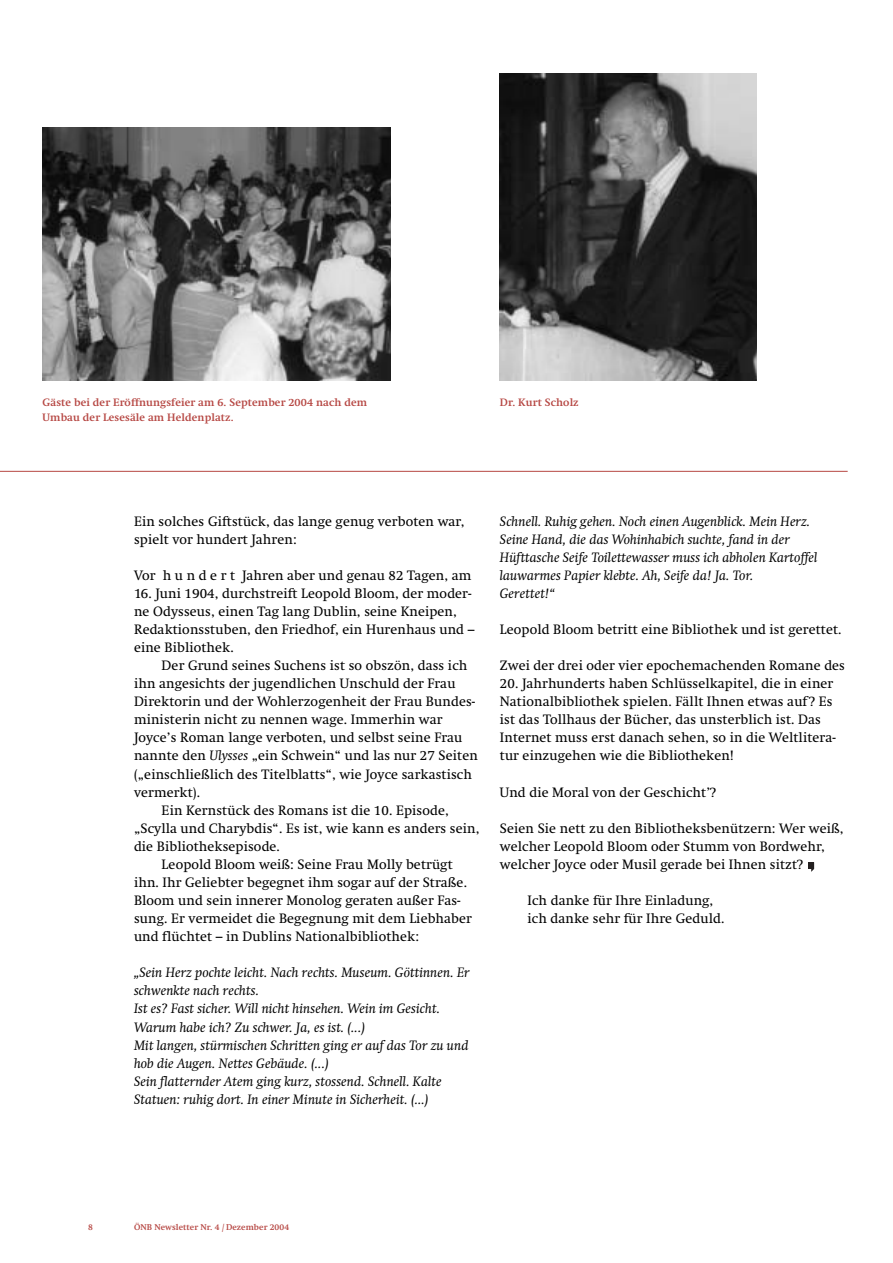
<style>
.page{position:relative;width:893px;height:1263px;background:#fff}
.page>*{position:absolute;margin:0;border:0;box-sizing:border-box;transform-origin:0 0}
.t1{font:13.5px/18px "Swift";letter-spacing:.01em;color:#000}
.t2{font:italic 13.5px/18px "Swift";letter-spacing:.01em;color:#000}
.t3{font:700 10.5px/14.4px "Swift";letter-spacing:.01em;color:#b64743}
.t4{font:700 8.25px "Swift";letter-spacing:.01em;color:#b64743}
.s1{font-style:italic}
</style>
<div class="page">
<hr style="left:0;top:471px;width:847px;height:1px;background:#b64743">
<div style="left:808px;top:862px;width:6px;height:7px;background:#231f1f"></div>
<img style="left:500px;top:74px;width:256px;height:307px">
<img style="left:43px;top:128px;width:347px;height:253px">
<p class="t3" style="left:43px;top:397px;width:326px">Gäste bei der Eröffnungsfeier am 6. September 2004 nach dem<br>Umbau der Lesesäle am Heldenplatz.</p>
<p class="t3" style="left:500px;top:397px;width:80px">Dr. Kurt Scholz</p>
<p class="t1" style="left:134px;top:513px;width:332px">Ein solches Giftstück, das lange genug verboten war, spielt vor hundert Jahren:</p>
<p class="t1" style="left:134px;top:568px;width:339px">Vor h u n d e r t Jahren aber und genau 82 Tagen, am</p>
<p class="t1" style="left:134px;top:586px;width:342px">16. Juni 1904, durchstreift Leopold Bloom, der moder&shy;ne Odysseus, einen Tag lang Dublin, seine Kneipen, Redaktionsstuben, den Friedhof, ein Hurenhaus und – eine Bibliothek.</p>
<p class="t1" style="left:162px;top:658px;width:307px">Der Grund seines Suchens ist so obszön, dass ich</p>
<p class="t1" style="left:134px;top:676px;width:323px">ihn angesichts der jugendlichen Unschuld der Frau</p>
<p class="t1" style="left:134px;top:694px;width:343px">Direktorin und der Wohlerzogenheit der Frau Bundes-</p>
<p class="t1" style="left:134px;top:712px;width:310px">ministerin nicht zu nennen wage. Immerhin war</p>
<p class="t1" style="left:134px;top:730px;width:330px">Joyce’s Roman lange verboten, und selbst seine Frau</p>
<p class="t1" style="left:134px;top:748px;width:345px">nannte den <span class="s1">Ulysses</span> „ein Schwein“ und las nur 27 Seiten</p>
<p class="t1" style="left:134px;top:766px;width:339px">(„einschließlich des Titelblatts“, wie Joyce sarkastisch</p>
<p class="t1" style="left:134px;top:784px;width:68px">vermerkt).</p>
<p class="t1" style="left:162px;top:802px;width:289px">Ein Kernstück des Romans ist die 10. Episode,</p>
<p class="t1" style="left:134px;top:821px;width:347px">„Scylla und Charybdis“. Es ist, wie kann es anders sein,</p>
<p class="t1" style="left:134px;top:839px;width:147px">die Bibliotheksepisode.</p>
<p class="t1" style="left:162px;top:857px;width:292px">Leopold Bloom weiß: Seine Frau Molly betrügt</p>
<p class="t1" style="left:134px;top:875px;width:334px">ihn. Ihr Geliebter begegnet ihm sogar auf der Straße.</p>
<p class="t1" style="left:134px;top:893px;width:328px">Bloom und sein innerer Monolog geraten außer Fas-</p>
<p class="t1" style="left:134px;top:911px;width:339px">sung. Er vermeidet die Begegnung mit dem Liebhaber</p>
<p class="t1" style="left:134px;top:929px;width:286px">und flüchtet – in Dublins Nationalbibliothek:</p>
<p class="t2" style="left:134px;top:965px;width:337px">„Sein Herz pochte leicht. Nach rechts. Museum. Göttinnen. Er schwenkte nach rechts.<br>Ist es? Fast sicher. Will nicht hinsehen. Wein im Gesicht.<br>Warum habe ich? Zu schwer. Ja, es ist. (...)<br>Mit langen, stürmischen Schritten ging er auf das Tor zu und hob die Augen. Nettes Gebäude. (...)<br>Sein flatternder Atem ging kurz, stossend. Schnell. Kalte Statuen: ruhig dort. In einer Minute in Sicherheit. (...)</p>
<p class="t2" style="left:500px;top:513px;width:319px">Schnell. Ruhig gehen. Noch einen Augenblick. Mein Herz.<br>Seine Hand, die das Wohinhabich suchte, fand in der Hüfttasche Seife Toilettewasser muss ich abholen Kartoffel lauwarmes Papier klebte. Ah, Seife da! Ja. Tor.<br>Gerettet!“</p>
<p class="t1" style="left:500px;top:622px;width:343px">Leopold Bloom betritt eine Bibliothek und ist gerettet.</p>
<p class="t1" style="left:500px;top:658px;width:346px">Zwei der drei oder vier epochemachenden Romane des</p>
<p class="t1" style="left:500px;top:676px;width:337px">20. Jahrhunderts haben Schlüsselkapitel, die in einer Nationalbibliothek spielen. Fällt Ihnen etwas auf? Es ist das Tollhaus der Bücher, das unsterblich ist. Das Internet muss erst danach sehen, so in die Weltlitera&shy;tur einzugehen wie die Bibliotheken!</p>
<p class="t1" style="left:500px;top:784px;width:218px">Und die Moral von der Geschicht’?</p>
<p class="t1" style="left:500px;top:821px;width:345px">Seien Sie nett zu den Bibliotheksbenützern: Wer weiß, welcher Leopold Bloom oder Stumm von Bordwehr, welcher Joyce oder Musil gerade bei Ihnen sitzt?</p>
<p class="t1" style="left:527px;top:893px;width:198px">Ich danke für Ihre Einladung, ich danke sehr für Ihre Geduld.</p>
<p class="t4" style="left:88px;top:1224px;width:6px">8</p>
<p class="t4" style="left:134px;top:1224px;width:157px">ÖNB Newsletter Nr. 4 / Dezember 2004</p>
</div>
